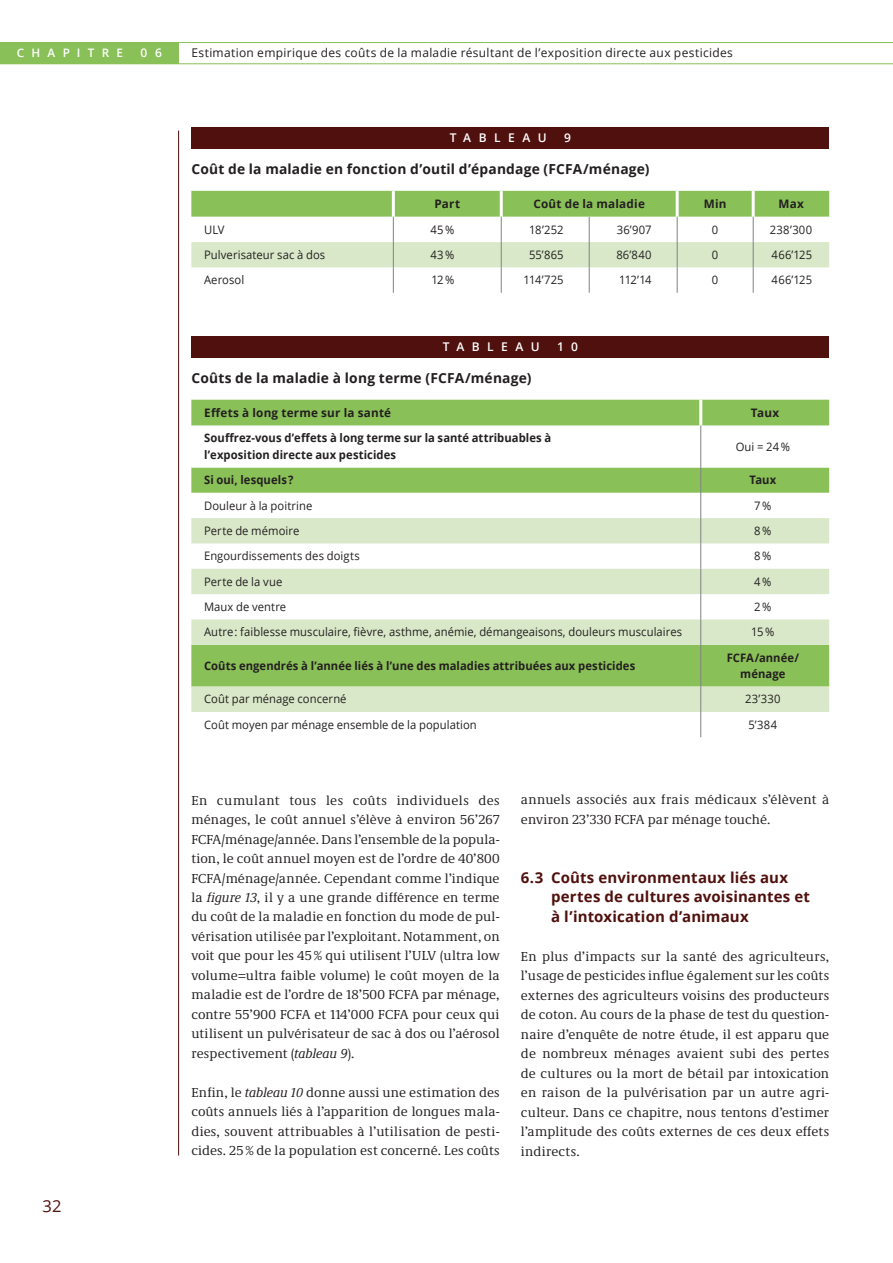
<style>
.page{position:relative;width:893px;height:1263px;background:#fff}
.page>*{position:absolute;margin:0;border:0;box-sizing:border-box;transform-origin:0 0}
.t1{font:16.5px "Open Sans";color:#50100d}
.t2{font:700 15px/19.5px "Open Sans";letter-spacing:.01em;color:#50100d}
.t3{font:700 13.8px "Open Sans";letter-spacing:.015em;color:#231f20}
.t4{font:13.5px/19.5px "Demos Next Pro";letter-spacing:.01em;color:#231f20;text-align:justify}
.t5{font:12px "Open Sans";letter-spacing:.025em;color:#231f20}
.t6{font:600 12px "Open Sans";letter-spacing:.62em;color:#fff}
.t7{font:11.7px "Open Sans";letter-spacing:.005em;color:#231f20;scale:.96 1}
.t8{font:700 11.7px/16.5px "Open Sans";letter-spacing:.01em;color:#231f20;scale:.96 1}
.t9{font:700 11.7px "Open Sans";letter-spacing:.01em;color:#231f20}
.t10{font:600 11.7px "Open Sans";letter-spacing:.625em;color:#fff}
.s1{font-style:italic}
</style>
<div class="page">
<hr style="left:0;top:42px;width:893px;height:1px;background:#8ac058">
<hr style="left:0;top:63px;width:893px;height:1px;background:#8ac058">
<div style="left:0;top:43px;width:179px;height:21px;background:#8ac058"></div>
<hr style="left:178px;top:131px;width:1px;height:1024px;background:#50100d">
<div style="left:192px;top:128px;width:637px;height:21px;background:#50100d"></div>
<div style="left:192px;top:336px;width:637px;height:22px;background:#50100d"></div>
<svg style="left:191px;top:191px;width:638px;height:102px"></svg>
<div style="left:191px;top:400px;width:638px;height:26px;background:#8ac058"></div>
<svg style="left:191px;top:426px;width:638px;height:311px"></svg>
<svg style="left:191px;top:518px;width:638px;height:194px;fill:#d9e8c8"></svg>
<hr style="left:699px;top:400px;width:3px;height:26px;background:#fff">
<hr style="left:700px;top:426px;width:1px;height:41px;background:#808285">
<svg style="left:700px;top:467px;width:1px;height:178px"></svg>
<hr style="left:700px;top:645px;width:1px;height:42px;background:#808285">
<svg style="left:700px;top:687px;width:1px;height:50px"></svg>
<p class="t10" style="left:17px;top:45px;width:108px">CHAPITRE</p>
<p class="t6" style="left:140px;top:44px;width:23px">0 6</p>
<p class="t5" style="left:191px;top:45px;width:543px">Estimation empirique des coûts de la maladie résultant de l’exposition directe aux pesticides</p>
<p class="t6" style="left:450px;top:130px;width:98px">TABLEAU</p>
<p class="t6" style="left:564px;top:130px;width:8px">9</p>
<p class="t3" style="left:192px;top:159px;width:459px">Coût de la maladie en fonction d’outil d’épandage (FCFA/ménage)</p>
<p class="t9" style="left:434px;top:195px;width:27px">Part</p>
<p class="t9" style="left:533px;top:195px;width:113px">Coût de la maladie</p>
<p class="t9" style="left:704px;top:195px;width:24px">Min</p>
<p class="t9" style="left:778px;top:195px;width:27px">Max</p>
<p class="t7" style="left:204px;top:221px;width:23px">ULV</p>
<p class="t7" style="left:431px;top:221px;width:26px">45 %</p>
<p class="t7" style="left:529px;top:221px;width:37px">18’252</p>
<p class="t7" style="left:617px;top:221px;width:38px">36’907</p>
<p class="t7" style="left:712px;top:221px;width:8px">0</p>
<p class="t7" style="left:770px;top:221px;width:46px">238’300</p>
<p class="t7" style="left:204px;top:247px;width:128px">Pulverisateur sac à dos</p>
<p class="t7" style="left:430px;top:247px;width:26px">43 %</p>
<p class="t7" style="left:529px;top:247px;width:38px">55’865</p>
<p class="t7" style="left:616px;top:247px;width:38px">86’840</p>
<p class="t7" style="left:712px;top:247px;width:8px">0</p>
<p class="t7" style="left:772px;top:247px;width:44px">466’125</p>
<p class="t7" style="left:204px;top:272px;width:43px">Aerosol</p>
<p class="t7" style="left:431px;top:272px;width:26px">12 %</p>
<p class="t7" style="left:523px;top:272px;width:43px">114’725</p>
<p class="t7" style="left:619px;top:272px;width:35px">112’14</p>
<p class="t7" style="left:712px;top:272px;width:8px">0</p>
<p class="t7" style="left:772px;top:272px;width:44px">466’125</p>
<p class="t6" style="left:443px;top:339px;width:98px">TABLEAU</p>
<p class="t6" style="left:557px;top:339px;width:22px">1 0</p>
<p class="t3" style="left:192px;top:368px;width:341px">Coûts de la maladie à long terme (FCFA/ménage)</p>
<p class="t9" style="left:204px;top:404px;width:189px">Effets à long terme sur la santé</p>
<p class="t9" style="left:751px;top:404px;width:30px">Taux</p>
<p class="t8" style="left:204px;top:430px;width:363px">Souffrez-vous d’effets à long terme sur la santé attribuables à l’exposition directe aux pesticides</p>
<p class="t7" style="left:736px;top:438px;width:58px">Oui = 24 %</p>
<p class="t8" style="left:204px;top:471px;width:95px">Si oui, lesquels?</p>
<p class="t8" style="left:749px;top:471px;width:29px">Taux</p>
<p class="t7" style="left:204px;top:497px;width:114px">Douleur à la poitrine</p>
<p class="t7" style="left:754px;top:497px;width:20px">7 %</p>
<p class="t7" style="left:204px;top:523px;width:101px">Perte de mémoire</p>
<p class="t7" style="left:754px;top:523px;width:20px">8 %</p>
<p class="t7" style="left:204px;top:548px;width:164px">Engourdissements des doigts</p>
<p class="t7" style="left:754px;top:548px;width:20px">8 %</p>
<p class="t7" style="left:204px;top:573px;width:83px">Perte de la vue</p>
<p class="t7" style="left:754px;top:573px;width:20px">4 %</p>
<p class="t7" style="left:204px;top:599px;width:87px">Maux de ventre</p>
<p class="t7" style="left:754px;top:599px;width:20px">2 %</p>
<p class="t7" style="left:204px;top:624px;width:499px">Autre: faiblesse musculaire, fièvre, asthme, anémie, démangeaisons, douleurs musculaires</p>
<p class="t7" style="left:751px;top:624px;width:26px">15 %</p>
<p class="t8" style="left:204px;top:657px;width:451px">Coûts engendrés à l’année liés à l’une des maladies attribuées aux pesticides</p>
<p class="t8" style="left:727px;top:649px;width:77px;text-align:center">FCFA/année/ ménage</p>
<p class="t7" style="left:204px;top:691px;width:150px">Coût par ménage concerné</p>
<p class="t7" style="left:745px;top:691px;width:38px">23’330</p>
<p class="t7" style="left:204px;top:716px;width:286px">Coût moyen par ménage ensemble de la population</p>
<p class="t7" style="left:749px;top:716px;width:31px">5’384</p>
<p class="t1" style="left:43px;top:1194px;width:20px">32</p>
<p class="t4" style="left:191px;top:790px;width:310px">En cumulant tous les coûts individuels des ménages, le coût annuel s’élève à environ 56’267<br>FCFA/ménage/année. Dans l’ensemble de la popula&shy;tion, le coût annuel moyen est de l’ordre de 40’800<br>FCFA/ménage/année. Cependant comme l’indique la <span class="s1">figure 13</span>, il y a une grande différence en terme du coût de la maladie en fonction du mode de pul&shy;vérisation utilisée par l’exploitant. Notamment, on voit que pour les 45 % qui utilisent l’ULV (ultra low volume=ultra faible volume) le coût moyen de la maladie est de l’ordre de 18’500 FCFA par ménage, contre 55’900 FCFA et 114’000 FCFA pour ceux qui utilisent un pulvérisateur de sac à dos ou l’aérosol respectivement (<span class="s1">tableau 9</span>).</p>
<p class="t4" style="left:191px;top:1082px;width:310px">Enfin, le <span class="s1">tableau 10</span> donne aussi une estimation des coûts annuels liés à l’apparition de longues mala&shy;dies, souvent attribuables à l’utilisation de pesti&shy;cides. 25 % de la population est concerné. Les coûts</p>
<p class="t4" style="left:521px;top:789px;width:310px">annuels associés aux frais médicaux s’élèvent à environ 23’330 FCFA par ménage touché.</p>
<p class="t2" style="left:551px;top:867px;width:260px;text-indent:-30px">6.3 Coûts environmentaux liés aux pertes de cultures avoisinantes et à l’intoxication d’animaux</p>
<p class="t4" style="left:521px;top:946px;width:310px">En plus d’impacts sur la santé des agriculteurs, l’usage de pesticides influe également sur les coûts externes des agriculteurs voisins des producteurs de coton. Au cours de la phase de test du question&shy;naire d’enquête de notre étude, il est apparu que de nombreux ménages avaient subi des pertes de cultures ou la mort de bétail par intoxication en raison de la pulvérisation par un autre agri&shy;culteur. Dans ce chapitre, nous tentons d’estimer l’amplitude des coûts externes de ces deux effets indirects.</p>
</div>
